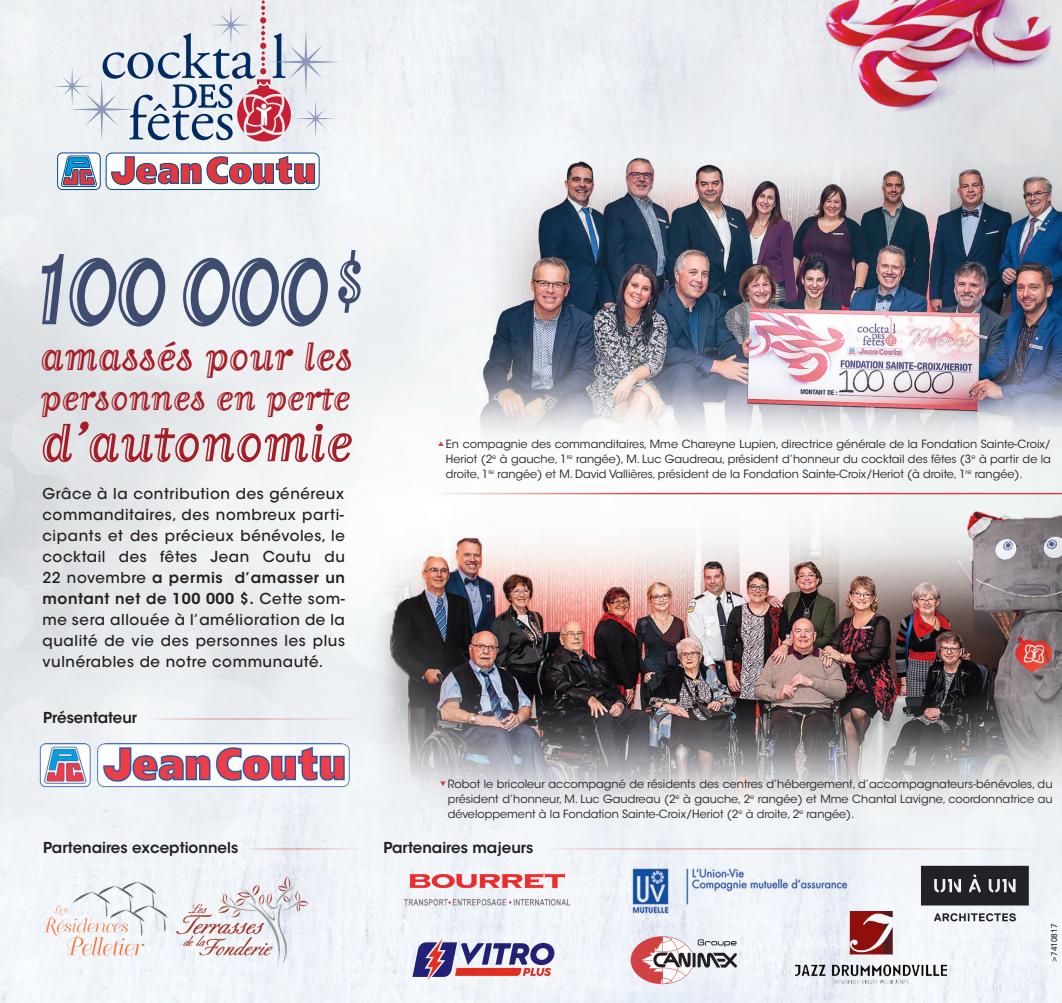
<style>
.page{position:relative;width:1062px;height:1003px;background:#fff}
.page>*{position:absolute;margin:0;border:0;box-sizing:border-box;transform-origin:0 0}
.t1{font:150.45px "Matrix Inline Script";letter-spacing:-.07em;color:#3e4c6f;scale:.8 1}
.t2{font:63.3px "Matrix Inline Script";color:#a61e25}
.t3{font:46.35px "Matrix Inline Script";color:#a61e25}
.t4{font:41.25px "Matrix Inline Script";color:#a61e25}
.t5{font:500 15px/21px "ITC Avant Garde Std";letter-spacing:.04em;color:#231f20;text-align:justify}
.t6{font:600 15px "ITC Avant Garde Std";color:#231f20}
.t7{font:11.25px/15px "ITC Avant Garde Std";color:#231f20;text-align:justify}
.t8{font:500 8.25px "Avenir LT Std";color:#231f20}
.s1{font-size:87.75px}
.s2{font-weight:600}
</style>
<div class="page">
<img style="left:0;top:0;width:1062px;height:1003px">
<div style="left:106px;top:153px;width:213px;height:37px;background:#fff;border-radius:6px"></div>
<div style="left:106px;top:153px;width:214px;height:37px;border:1px solid #014990;border-radius:6px"></div>
<svg style="left:111px;top:155px;width:205px;height:34px"></svg>
<svg style="left:58px;top:153px;width:42px;height:37px"></svg>
<div style="left:57px;top:153px;width:44px;height:37px;border:1px solid #014990;border-radius:5px"></div>
<svg style="left:61px;top:156px;width:36px;height:31px"></svg>
<svg style="left:52px;top:0;width:289px;height:142px;background:#d3d2db"></svg>
<hr style="left:244px;top:848px;width:120px;height:1px;background:#d1232a">
<img style="left:44px;top:876px;width:265px;height:90px">
<hr style="left:146px;top:719px;width:218px;height:1px;background:#d1232a">
<img style="left:36px;top:737px;width:317px;height:56px">
<hr style="left:539px;top:848px;width:514px;height:1px;background:#d1232a">
<svg style="left:412px;top:938px;width:142px;height:42px"></svg>
<img style="left:627px;top:859px;width:225px;height:60px">
<img style="left:401px;top:874px;width:173px;height:35px">
<svg style="left:631px;top:936px;width:107px;height:48px"></svg>
<svg style="left:921px;top:866px;width:108px;height:55px"></svg>
<img style="left:795px;top:912px;width:151px;height:72px">
<hr style="left:428px;top:493px;width:634px;height:1px;background:#cf4143">
<h1 class="t1" style="left:33px;top:205px;width:414px">100 000<span class="s1">$</span></h1>
<h3 class="t3" style="left:40px;top:333px;width:314px">amassés pour les</h3>
<h3 class="t4" style="left:40px;top:377px;width:312px">personnes en perte</h3>
<h2 class="t2" style="left:40px;top:411px;width:314px">d’autonomie</h2>
<p class="t5" style="left:42px;top:483px;width:304px">Grâce à la contribution des généreux commanditaires, des nombreux parti&shy;cipants et des précieux bénévoles, le cocktail des fêtes Jean Coutu du 22 novembre <span class="s2">a permis d’amasser un montant net de 100 000 $.</span> Cette som&shy;me sera allouée à l’amélioration de la qualité de vie des personnes les plus vulnérables de notre communauté.</p>
<h3 class="t6" style="left:43px;top:708px;width:96px">Présentateur</h3>
<h3 class="t6" style="left:43px;top:838px;width:197px">Partenaires exceptionnels</h3>
<p class="t7" style="left:446px;top:436px;width:607px;text-indent:-8px"><sup>▲</sup> En compagnie des commanditaires, Mme Chareyne Lupien, directrice générale de la Fondation Sainte-Croix/ Heriot (2<sup>e</sup> à gauche, 1<sup>re</sup> rangée), M. Luc Gaudreau, président d’honneur du cocktail des fêtes (3<sup>e</sup> à partir de la droite, 1<sup>re</sup> rangée) et M. David Vallières, président de la Fondation Sainte-Croix/Heriot (à droite, 1<sup>re</sup> rangée).</p>
<p class="t7" style="left:448px;top:776px;width:606px;text-indent:-8px"><sup>▼</sup> Robot le bricoleur accompagné de résidents des centres d’hébergement, d’accompagnateurs-bénévoles, du président d’honneur, M. Luc Gaudreau (2<sup>e</sup> à gauche, 2<sup>e</sup> rangée) et Mme Chantal Lavigne, coordonnatrice au développement à la Fondation Sainte-Croix/Heriot (2<sup>e</sup> à droite, 2<sup>e</sup> rangée).</p>
<h3 class="t6" style="left:383px;top:838px;width:151px">Partenaires majeurs</h3>
<p class="t8" style="left:1050px;top:961px;width:39px;rotate:-90deg">&gt;7410817</p>
</div>
